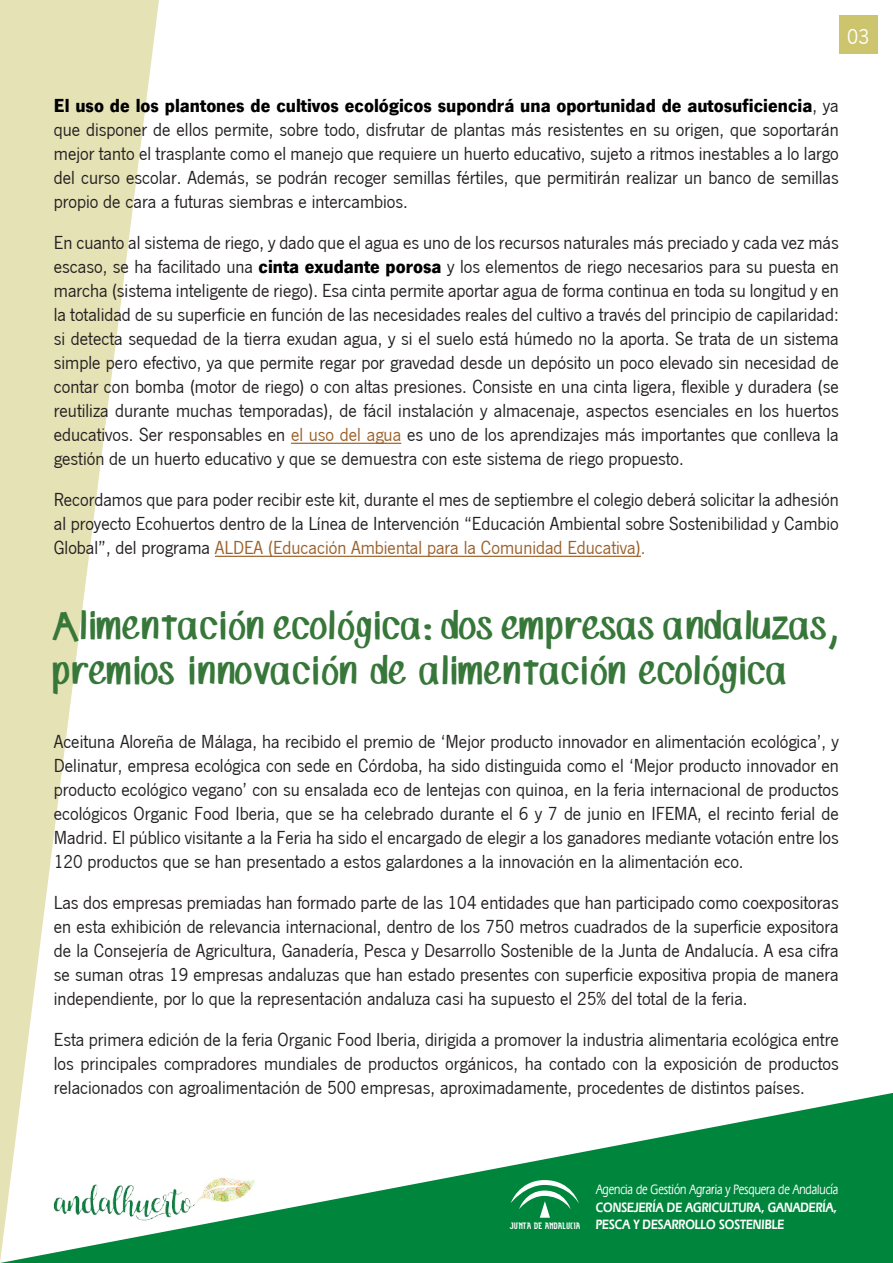
<style>
.page{position:relative;width:893px;height:1263px;background:#fff}
.page>*{position:absolute;margin:0;border:0;box-sizing:border-box;transform-origin:0 0}
.t1{font:34.5px/45px "SP Marker Font";color:#377739}
.t2{font:22.5px "News Got T";color:#fff}
.t3{font:19.5px/24px "News Got T";color:#231f20;text-align:justify}
.t4{font:600 14.25px/17.1px "Eras IT Cby BT";color:#fff;scale:.82 1}
.t5{font:500 14.25px "Eras IT Cby BT";color:#fff;scale:.77 1}
.t6{font:5.1px "Alfabeto Andaluz Bsico";color:#fff}
.s1{font-weight:700;color:#000}
.s2{color:#9b6029}
</style>
<div class="page">
<svg style="left:162px;top:1093px;width:731px;height:170px;fill:#00853d"></svg>
<img style="left:162px;top:1138px;width:127px;height:105px">
<div style="left:839px;top:16px;width:38px;height:38px;background:#ccc56e"></div>
<svg style="left:510px;top:1180px;width:69px;height:38px"></svg>
<svg style="left:0;top:0;width:162px;height:1263px;fill:#e5e2b6"></svg>
<hr style="left:291px;top:443px;width:110px;height:1px;background:#9b6029">
<hr style="left:215px;top:556px;width:426px;height:1px;background:#9b6029">
<p class="t2" style="left:847px;top:24px;width:24px">03</p>
<p class="t3" style="left:54px;top:94px;width:786px"><span class="s1">El uso de los plantones de cultivos ecológicos supondrá una oportunidad de autosuficiencia</span>, ya que disponer de ellos permite, sobre todo, disfrutar de plantas más resistentes en su origen, que soportarán mejor tanto el trasplante como el manejo que requiere un huerto educativo, sujeto a ritmos inestables a lo largo del curso escolar. Además, se podrán recoger semillas fértiles, que permitirán realizar un banco de semillas propio de cara a futuras siembras e intercambios.</p>
<p class="t3" style="left:54px;top:231px;width:786px">En cuanto al sistema de riego, y dado que el agua es uno de los recursos naturales más preciado y cada vez más escaso, se ha facilitado una <span class="s1">cinta exudante porosa</span> y los elementos de riego necesarios para su puesta en marcha (sistema inteligente de riego). Esa cinta permite aportar agua de forma continua en toda su longitud y en la totalidad de su superficie en función de las necesidades reales del cultivo a través del principio de capilaridad: si detecta sequedad de la tierra exudan agua, y si el suelo está húmedo no la aporta. Se trata de un sistema simple pero efectivo, ya que permite regar por gravedad desde un depósito un poco elevado sin necesidad de contar con bomba (motor de riego) o con altas presiones. Consiste en una cinta ligera, flexible y duradera (se reutiliza durante muchas temporadas), de fácil instalación y almacenaje, aspectos esenciales en los huertos educativos. Ser responsables en <span class="s2">el uso del agua</span> es uno de los aprendizajes más importantes que conlleva la gestión de un huerto educativo y que se demuestra con este sistema de riego propuesto.</p>
<p class="t3" style="left:54px;top:488px;width:786px">Recordamos que para poder recibir este kit, durante el mes de septiembre el colegio deberá solicitar la adhesión al proyecto Ecohuertos dentro de la Línea de Intervención “Educación Ambiental sobre Sostenibilidad y Cambio Global”, del programa <span class="s2">ALDEA (Educación Ambiental para la Comunidad Educativa).</span></p>
<h1 class="t1" style="left:54px;top:606px;width:786px">Alimentación ecológica: dos empresas andaluzas, premios innovación de alimentación ecológica</h1>
<p class="t3" style="left:54px;top:730px;width:786px">Aceituna Aloreña de Málaga, ha recibido el premio de ‘Mejor producto innovador en alimentación ecológica’, y Delinatur, empresa ecológica con sede en Córdoba, ha sido distinguida como el ‘Mejor producto innovador en producto ecológico vegano’ con su ensalada eco de lentejas con quinoa, en la feria internacional de productos ecológicos Organic Food Iberia, que se ha celebrado durante el 6 y 7 de junio en IFEMA, el recinto ferial de Madrid. El público visitante a la Feria ha sido el encargado de elegir a los ganadores mediante votación entre los 120 productos que se han presentado a estos galardones a la innovación en la alimentación eco.</p>
<p class="t3" style="left:54px;top:891px;width:786px">Las dos empresas premiadas han formado parte de las 104 entidades que han participado como coexpositoras en esta exhibición de relevancia internacional, dentro de los 750 metros cuadrados de la superficie expositora de la Consejería de Agricultura, Ganadería, Pesca y Desarrollo Sostenible de la Junta de Andalucía. A esa cifra se suman otras 19 empresas andaluzas que han estado presentes con superficie expositiva propia de manera independiente, por lo que la representación andaluza casi ha supuesto el 25% del total de la feria.</p>
<p class="t3" style="left:54px;top:1028px;width:786px">Esta primera edición de la feria Organic Food Iberia, dirigida a promover la industria alimentaria ecológica entre los principales compradores mundiales de productos orgánicos, ha contado con la exposición de productos relacionados con agroalimentación de 500 empresas, aproximadamente, procedentes de distintos países.</p>
<p class="t6" style="left:509px;top:1224px;width:72px">JUNTA DE ANDALUCIA</p>
<p class="t5" style="left:596px;top:1181px;width:316px">Agencia de Gestión Agraria y Pesquera de Andalucía</p>
<p class="t4" style="left:596px;top:1198px;width:296px">CONSEJERÍA DE AGRICULTURA, GANADERÍA,<br>PESCA Y DESARROLLO SOSTENIBLE</p>
</div>
